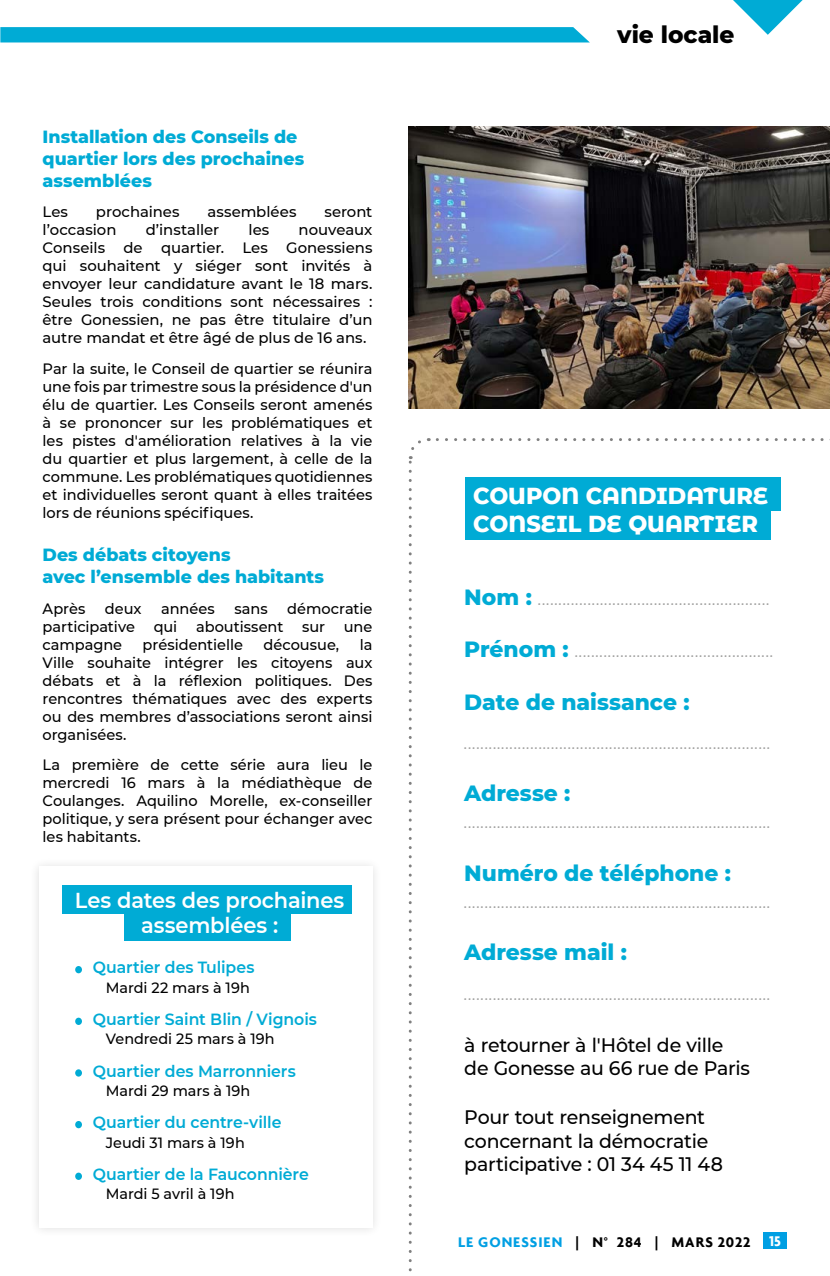
<style>
.page{position:relative;width:830px;height:1276px;background:#fff}
.page>*{position:absolute;margin:0;border:0;box-sizing:border-box;transform-origin:0 0}
.t1{font:800 24px "Montserrat";color:#000}
.t2{font:800 23.1px/27.8px "Montserrat Alternates";color:#fff}
.t3{font:italic 300 22.5px "Montserrat";color:#9d9d9c}
.t4{font:800 22.5px "Montserrat";color:#00abd5}
.t5{font:600 21.6px/26px "Montserrat";letter-spacing:-.005em;color:#fff;text-align:center}
.t6{font:500 19.5px/23.4px "Montserrat";letter-spacing:-.01em;color:#000}
.t7{font:800 18px/21.6px "Montserrat";color:#00abd5}
.t8{font:600 16.2px "Montserrat";letter-spacing:-.005em;color:#00abd5}
.t9{font:500 15px/18px "Montserrat";color:#000;text-align:justify}
.t10{font:700 15px "Agenda";letter-spacing:.065em;color:#000}
.t11{font:500 14.85px "Montserrat";color:#000}
.s1{font-weight:800;font-style:normal;color:#00abd5}
.s2{color:#009fe3}
.s3{color:#fff}
</style>
<div class="page">
<div style="left:28px;top:856px;width:354px;height:381px;background:#fbfbfb"></div>
<div style="left:39px;top:866px;width:333px;height:361px;background:#fff"></div>
<div style="left:63px;top:885px;width:289px;height:29px;background:#00abd5"></div>
<div style="left:124px;top:912px;width:166px;height:29px;background:#00abd5"></div>
<div style="left:763px;top:1231px;width:23px;height:17px;background:#009fe3"></div>
<svg style="left:733px;top:0;width:69px;height:35px"></svg>
<svg style="left:0;top:27px;width:589px;height:15px;background:#05acd5"></svg>
<div style="left:75px;top:966px;width:7px;height:7px;background:#00abd5;border-radius:50%"></div>
<div style="left:75px;top:1017px;width:7px;height:8px;background:#00abd5;border-radius:50%"></div>
<div style="left:75px;top:1069px;width:7px;height:7px;background:#00abd5;border-radius:50%"></div>
<div style="left:75px;top:1121px;width:7px;height:7px;background:#00abd5;border-radius:50%"></div>
<div style="left:75px;top:1172px;width:7px;height:8px;background:#00abd5;border-radius:50%"></div>
<svg style="left:408px;top:438px;width:21px;height:834px"></svg>
<svg style="left:437px;top:438px;width:393px;height:3px"></svg>
<div style="left:465px;top:478px;width:315px;height:33px;background:#00abd5"></div>
<div style="left:465px;top:506px;width:305px;height:33px;background:#00abd5"></div>
<img style="left:408px;top:126px;width:421px;height:282px">
<p class="t7" style="left:43px;top:125px;width:263px">Installation des Conseils de quartier lors des prochaines assemblées</p>
<p class="t9" style="left:43px;top:202px;width:27px">Les</p>
<p class="t9" style="left:96px;top:202px;width:85px">prochaines</p>
<p class="t9" style="left:207px;top:202px;width:90px">assemblées</p>
<p class="t9" style="left:324px;top:202px;width:50px">seront</p>
<p class="t9" style="left:43px;top:220px;width:75px">l’occasion</p>
<p class="t9" style="left:146px;top:220px;width:75px">d’installer</p>
<p class="t9" style="left:248px;top:220px;width:22px">les</p>
<p class="t9" style="left:43px;top:220px;width:331px;text-indent:256px">nouveaux Conseils de quartier. Les Gonessiens qui souhaitent y siéger sont invités à envoyer leur candidature avant le 18 mars.<br>Seules trois conditions sont nécessaires : être Gonessien, ne pas être titulaire d’un autre mandat et être âgé de plus de 16 ans.</p>
<p class="t9" style="left:43px;top:359px;width:331px">Par la suite, le Conseil de quartier se réunira une fois par trimestre sous la présidence d'un élu de quartier. Les Conseils seront amenés à se prononcer sur les problématiques et les pistes d'amélioration relatives à la vie du quartier et plus largement, à celle de la commune. Les problématiques quotidiennes et individuelles seront quant à elles traitées lors de réunions spécifiques.</p>
<p class="t7" style="left:43px;top:543px;width:283px">Des débats citoyens<br>avec l’ensemble des habitants</p>
<p class="t9" style="left:43px;top:598px;width:44px">Après</p>
<p class="t9" style="left:105px;top:598px;width:38px">deux</p>
<p class="t9" style="left:161px;top:598px;width:55px">années</p>
<p class="t9" style="left:234px;top:598px;width:35px">sans</p>
<p class="t9" style="left:43px;top:598px;width:331px;text-indent:244px">démocratie participative qui aboutissent sur une campagne</p>
<p class="t9" style="left:143px;top:634px;width:102px">présidentielle</p>
<p class="t9" style="left:263px;top:634px;width:77px">décousue,</p>
<p class="t9" style="left:43px;top:634px;width:331px;text-indent:317px">la Ville souhaite intégrer les citoyens aux débats et à la réflexion politiques. Des rencontres thématiques avec des experts ou des membres d’associations seront ainsi organisées.</p>
<p class="t9" style="left:43px;top:755px;width:331px">La première de cette série aura lieu le mercredi 16 mars à la médiathèque de Coulanges. Aquilino Morelle, ex-conseiller politique, y sera présent pour échanger avec les habitants.</p>
<h3 class="t5" style="left:75px;top:886px;width:271px">Les dates des prochaines assemblées :</h3>
<p class="t8" style="left:93px;top:956px;width:163px">Quartier des Tulipes</p>
<p class="t11" style="left:106px;top:977px;width:145px">Mardi 22 mars à 19h</p>
<p class="t8" style="left:93px;top:1007px;width:226px">Quartier Saint Blin / Vignois</p>
<p class="t11" style="left:106px;top:1028px;width:170px">Vendredi 25 mars à 19h</p>
<p class="t8" style="left:93px;top:1059px;width:204px">Quartier des Marronniers</p>
<p class="t11" style="left:106px;top:1080px;width:146px">Mardi 29 mars à 19h</p>
<p class="t8" style="left:93px;top:1111px;width:190px">Quartier du centre-ville</p>
<p class="t11" style="left:106px;top:1132px;width:140px">Jeudi 31 mars à 19h</p>
<p class="t8" style="left:93px;top:1162px;width:217px">Quartier de la Fauconnière</p>
<p class="t11" style="left:106px;top:1183px;width:130px">Mardi 5 avril à 19h</p>
<h1 class="t1" style="left:617px;top:17px;width:119px">vie locale</h1>
<h2 class="t2" style="left:473px;top:481px;width:296px">COUPON CANDIDATURE<br>CONSEIL DE QUARTIER</h2>
<h3 class="t3" style="left:464px;top:581px;width:308px"><span class="s1">Nom :</span> ........................................................</h3>
<h3 class="t3" style="left:464px;top:634px;width:311px"><span class="s1">Prénom :</span> ................................................</h3>
<h3 class="t4" style="left:464px;top:685px;width:227px">Date de naissance :</h3>
<h3 class="t3" style="left:464px;top:725px;width:309px">..........................................................................</h3>
<h3 class="t4" style="left:464px;top:777px;width:108px">Adresse :</h3>
<h3 class="t3" style="left:464px;top:805px;width:309px">..........................................................................</h3>
<h3 class="t4" style="left:464px;top:856px;width:268px">Numéro de téléphone :</h3>
<h3 class="t3" style="left:464px;top:884px;width:309px">..........................................................................</h3>
<h3 class="t4" style="left:464px;top:936px;width:164px">Adresse mail :</h3>
<h3 class="t3" style="left:464px;top:976px;width:309px">..........................................................................</h3>
<h3 class="t6" style="left:464px;top:1032px;width:287px">à retourner à l'Hôtel de ville de Gonesse au 66 rue de Paris</h3>
<h3 class="t6" style="left:464px;top:1105px;width:260px">Pour tout renseignement concernant la démocratie participative : 01 34 45 11 48</h3>
<p class="t10" style="left:458px;top:1233px;width:324px"><span class="s2">LE GONESSIEN</span> | N° 284 | MARS 2022 <span class="s3">15</span></p>
</div>
